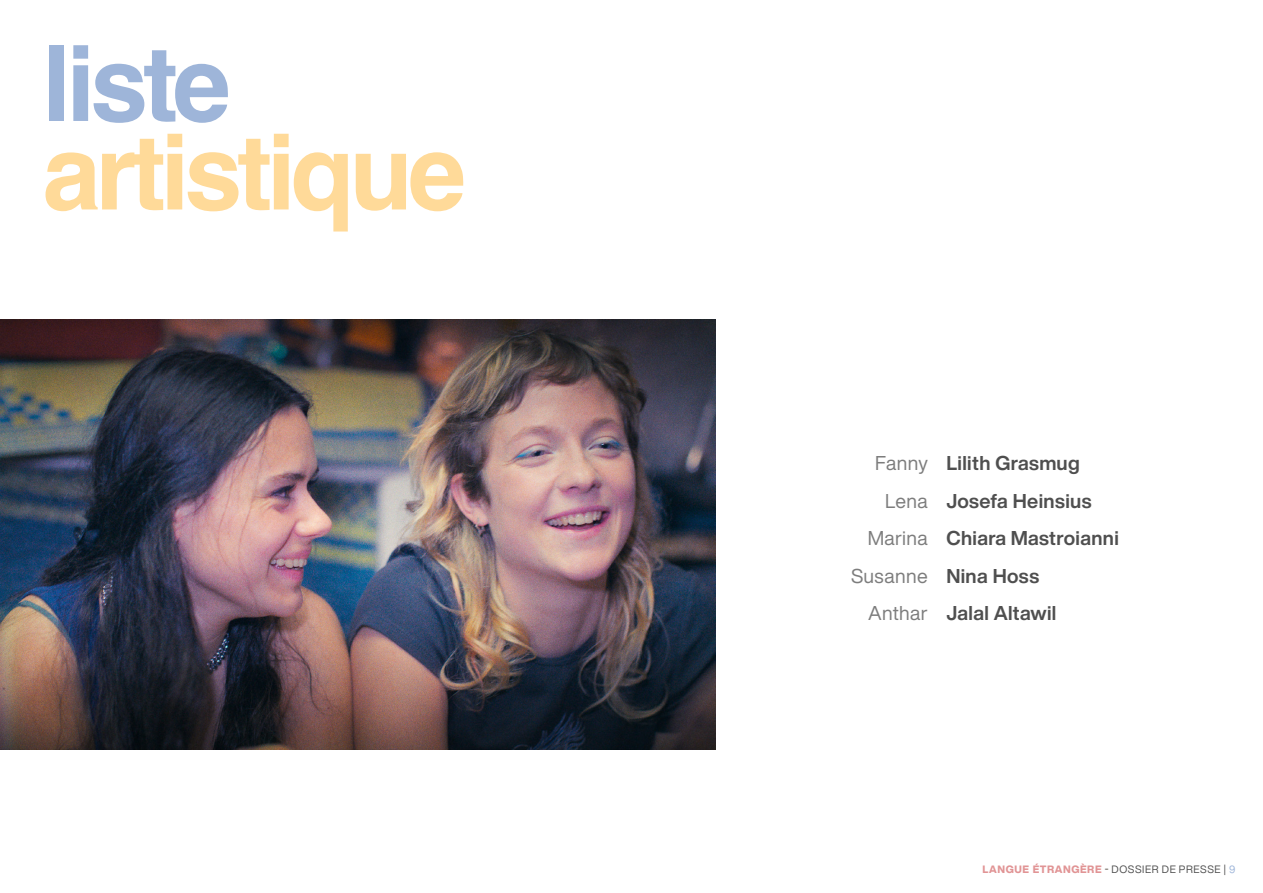
<style>
.page{position:relative;width:1263px;height:893px;background:#fff}
.page>*{position:absolute;margin:0;border:0;box-sizing:border-box;transform-origin:0 0}
.t1{font:700 104.55px "Helvetica";letter-spacing:-.05em;color:#ffda99}
.t2{font:700 104.55px "Helvetica";letter-spacing:-.05em;color:#9eb5d9}
.t3{font:700 19.65px "Helvetica Now Display";letter-spacing:.02em;color:#4f4f4f}
.t4{font:19.65px "Helvetica Now Display";letter-spacing:.02em;color:#7d7d7d}
.t5{font:10.5px "Helvetica Now Display";letter-spacing:.06em;color:#4f4f4f}
.s1{font-weight:800;color:#e19495}
.s2{color:#453b31}
.s3{color:#9eb5d9}
</style>
<div class="page">
<img style="left:0;top:320px;width:716px;height:430px">
<p class="t2" style="left:43px;top:20px;width:190px">liste</p>
<p class="t1" style="left:43px;top:109px;width:425px">artistique</p>
<p class="t4" style="left:875px;top:450px;width:54px">Fanny</p>
<p class="t4" style="left:885px;top:487px;width:44px">Lena</p>
<p class="t4" style="left:868px;top:525px;width:62px">Marina</p>
<p class="t4" style="left:851px;top:562px;width:78px">Susanne</p>
<p class="t4" style="left:868px;top:600px;width:61px">Anthar</p>
<p class="t3" style="left:946px;top:450px;width:135px">Lilith Grasmug</p>
<p class="t3" style="left:946px;top:487px;width:147px">Josefa Heinsius</p>
<p class="t3" style="left:946px;top:525px;width:174px">Chiara Mastroianni</p>
<p class="t3" style="left:946px;top:562px;width:94px">Nina Hoss</p>
<p class="t3" style="left:946px;top:600px;width:112px">Jalal Altawil</p>
<p class="t5" style="left:983px;top:862px;width:254px"><span class="s1">LANGUE ÉTRANGÈRE</span> <span class="s2">-</span> DOSSIER DE PRESSE | <span class="s3">9</span></p>
</div>
